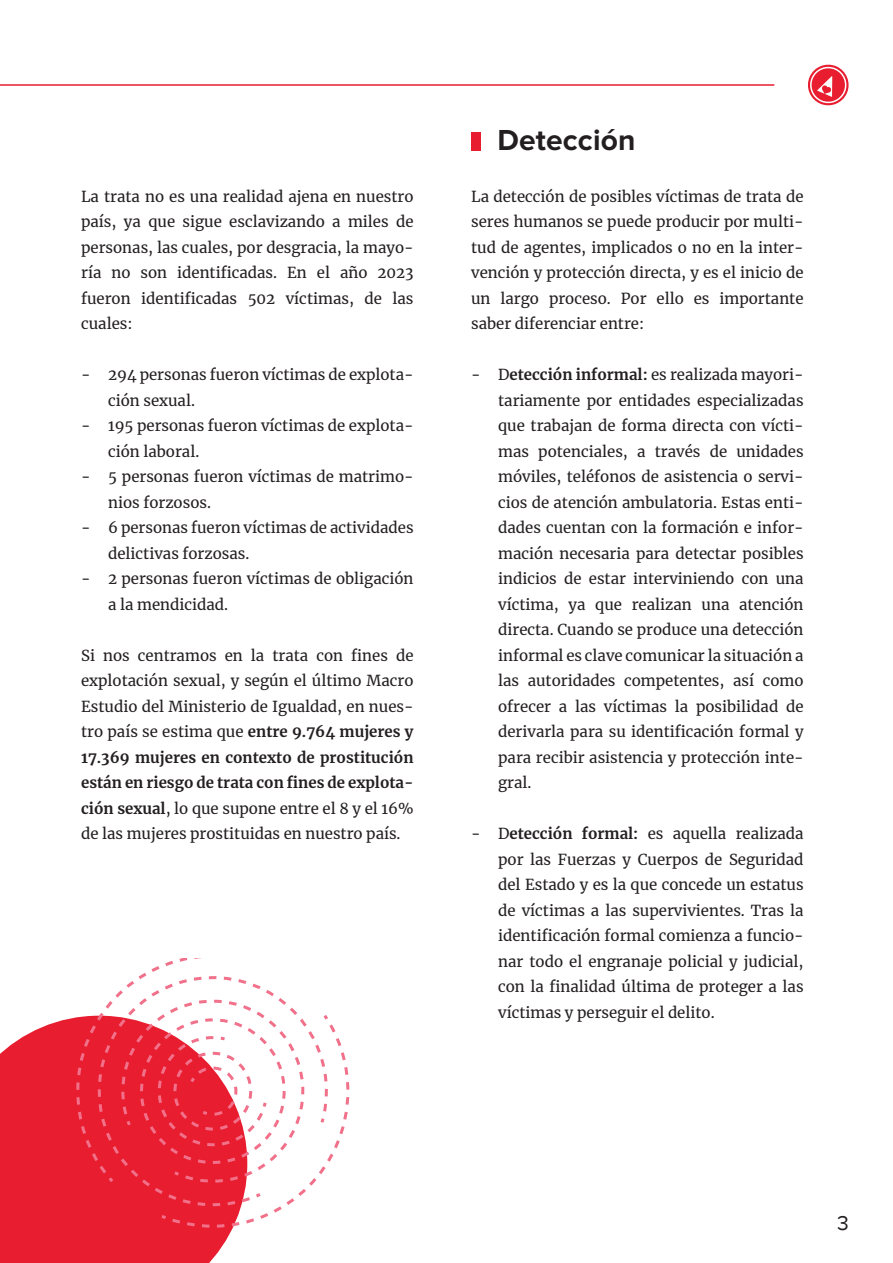
<style>
.page{position:relative;width:893px;height:1263px;background:#fff}
.page>*{position:absolute;margin:0;border:0;box-sizing:border-box;transform-origin:0 0}
.t1{font:700 30px "Proxima Nova";letter-spacing:.005em;color:#231f20}
.t2{font:21px "Proxima Nova";color:#231f20}
.t3{font:15px/25.5px "Merriweather";color:#231f20;text-align:justify}
.s1{font-weight:700}
</style>
<div class="page">
<div style="left:471px;top:132px;width:9px;height:19px;background:#e81e30"></div>
<hr style="left:0;top:84px;width:774px;height:2px;background:#e81e30">
<svg style="left:808px;top:64px;width:41px;height:42px"></svg>
<div style="left:0;top:1017px;width:232px;height:246px;background:#e81e30"></div>
<svg style="left:75px;top:959px;width:275px;height:270px"></svg>
<p class="t3" style="left:81px;top:183px;width:334px">La trata no es una realidad ajena en nuestro país, ya que sigue esclavizando a miles de personas, las cuales, por desgracia, la mayo&shy;ría no son identificadas. En el año 2023 fueron identificadas 502 víctimas, de las cuales:</p>
<p class="t3" style="left:108px;top:361px;width:307px;text-indent:-27px">- 294 personas fueron víctimas de explota&shy;ción sexual.</p>
<p class="t3" style="left:108px;top:412px;width:307px;text-indent:-27px">- 195 personas fueron víctimas de explota&shy;ción laboral.</p>
<p class="t3" style="left:108px;top:463px;width:307px;text-indent:-27px">- 5 personas fueron víctimas de matrimo&shy;nios forzosos.</p>
<p class="t3" style="left:108px;top:514px;width:307px;text-indent:-27px">- 6 personas fueron víctimas de actividades delictivas forzosas.</p>
<p class="t3" style="left:108px;top:565px;width:307px;text-indent:-27px">- 2 personas fueron víctimas de obligación a la mendicidad.</p>
<p class="t3" style="left:81px;top:642px;width:334px">Si nos centramos en la trata con fines de explotación sexual, y según el último Macro Estudio del Ministerio de Igualdad, en nues&shy;tro país se estima que <span class="s1">entre 9.764 mujeres y 17.369 mujeres en contexto de prostitución están en riesgo de trata con fines de explota&shy;ción sexual</span>, lo que supone entre el 8 y el 16% de las mujeres prostituidas en nuestro país.</p>
<h1 class="t1" style="left:497px;top:123px;width:140px">Detección</h1>
<p class="t3" style="left:471px;top:183px;width:334px">La detección de posibles víctimas de trata de seres humanos se puede producir por multi&shy;tud de agentes, implicados o no en la inter&shy;vención y protección directa, y es el inicio de un largo proceso. Por ello es importante saber diferenciar entre:</p>
<p class="t3" style="left:498px;top:361px;width:307px;text-indent:-27px">- D<span class="s1">etección informal:</span> es realizada mayori&shy;tariamente por entidades especializadas que trabajan de forma directa con vícti&shy;mas potenciales, a través de unidades móviles, teléfonos de asistencia o servi&shy;cios de atención ambulatoria. Estas enti&shy;dades cuentan con la formación e infor&shy;mación necesaria para detectar posibles indicios de estar interviniendo con una víctima, ya que realizan una atención directa. Cuando se produce una detección informal es clave comunicar la situación a las autoridades competentes, así como ofrecer a las víctimas la posibilidad de derivarla para su identificación formal y para recibir asistencia y protección inte&shy;gral.</p>
<p class="t3" style="left:498px;top:820px;width:307px;text-indent:-27px">- D<span class="s1">etección formal:</span> es aquella realizada por las Fuerzas y Cuerpos de Seguridad del Estado y es la que concede un estatus de víctimas a las supervivientes. Tras la identificación formal comienza a funcio&shy;nar todo el engranaje policial y judicial, con la finalidad última de proteger a las víctimas y perseguir el delito.</p>
<h2 class="t2" style="left:837px;top:1210px;width:13px">3</h2>
</div>
